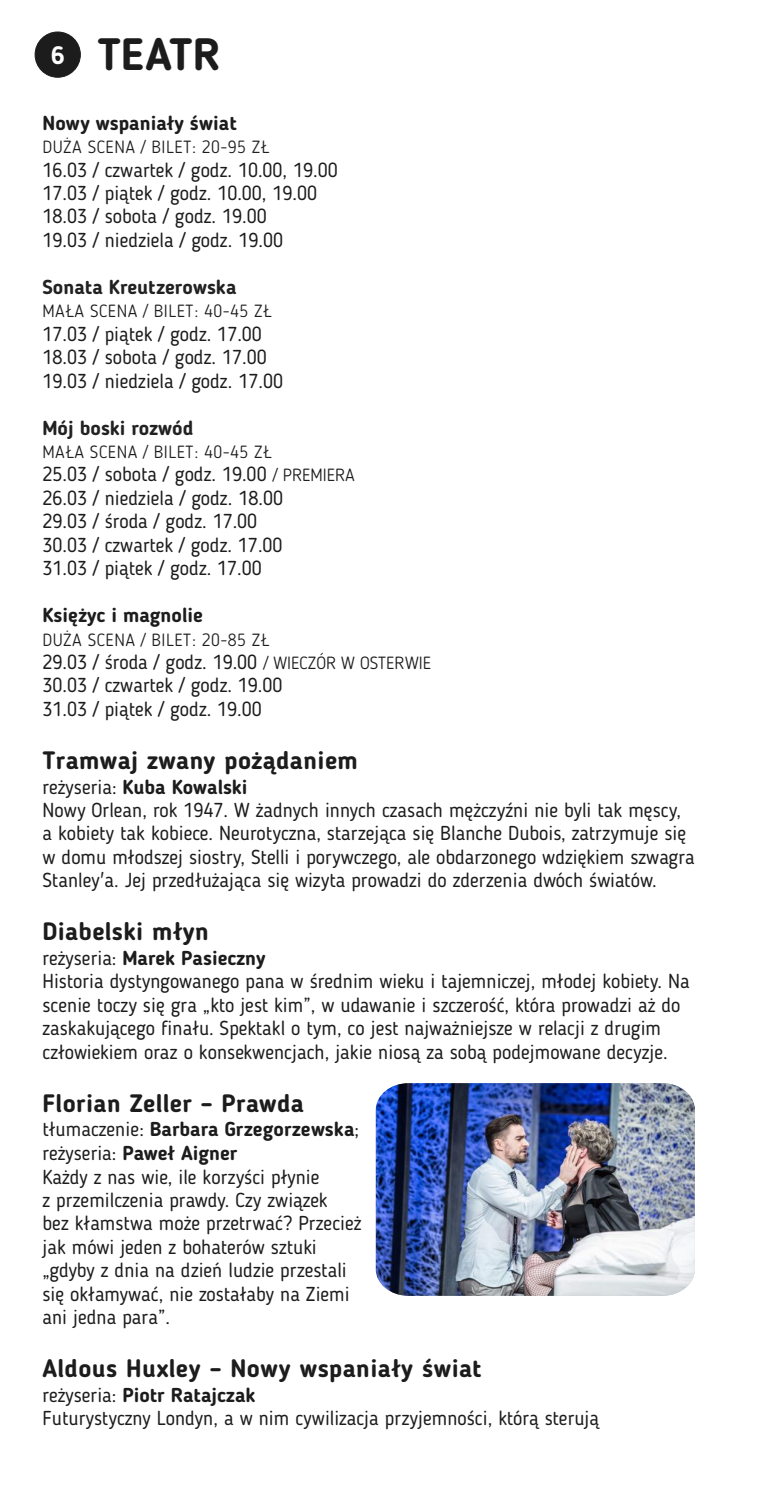
<style>
.page{position:relative;width:780px;height:1489px;background:#fff}
.page>*{position:absolute;margin:0;border:0;box-sizing:border-box;transform-origin:0 0}
.t1{font:700 45px "Blogger Sans";color:#1c1c1c}
.t2{font:700 25px "Blogger Sans";letter-spacing:.015em;color:#1c1c1c}
.t3{font:20px/23.5px "Blogger Sans";color:#1c1c1c}
.t4{font:700 20px "Blogger Sans";color:#1c1c1c}
.t5{font:700 20px "Blogger Sans";color:#212121}
.t6{font:300 17.5px "Blogger Sans";letter-spacing:.03em;color:#1c1c1c}
.s1{font-size:25px;color:#fff}
.s2{font-weight:300;font-size:17.5px}
.s3{font-weight:700}
</style>
<div class="page">
<div style="left:35px;top:32px;width:46px;height:45px;background:#1c1c1c;border:1px solid #1c1c1c;border-radius:50%"></div>
<img style="left:376px;top:1083px;width:318px;height:212px">
<h1 class="t1" style="left:51px;top:36px;width:171px"><span class="s1">6</span> TEATR</h1>
<p class="t4" style="left:43px;top:115px;width:195px">Nowy wspaniały świat</p>
<p class="t6" style="left:43px;top:140px;width:228px">DUŻA SCENA / BILET: 20-95 ZŁ</p>
<p class="t3" style="left:43px;top:160px;width:297px">16.03 / czwartek / godz. 10.00, 19.00<br>17.03 / piątek / godz. 10.00, 19.00<br>18.03 / sobota / godz. 19.00<br>19.03 / niedziela / godz. 19.00</p>
<p class="t5" style="left:42px;top:279px;width:196px">Sonata Kreutzerowska</p>
<p class="t6" style="left:43px;top:304px;width:231px">MAŁA SCENA / BILET: 40-45 ZŁ</p>
<p class="t3" style="left:43px;top:324px;width:242px">17.03 / piątek / godz. 17.00<br>18.03 / sobota / godz. 17.00<br>19.03 / niedziela / godz. 17.00</p>
<p class="t5" style="left:42px;top:419px;width:153px">Mój boski rozwód</p>
<p class="t6" style="left:42px;top:444px;width:231px">MAŁA SCENA / BILET: 40-45 ZŁ</p>
<p class="t3" style="left:42px;top:464px;width:314px">25.03 / sobota / godz. 19.00 <span class="s2">/ PREMIERA<br></span>26.03 / niedziela / godz. 18.00<br>29.03 / środa / godz. 17.00<br>30.03 / czwartek / godz. 17.00<br>31.03 / piątek / godz. 17.00</p>
<p class="t4" style="left:42px;top:607px;width:162px">Księżyc i magnolie</p>
<p class="t6" style="left:42px;top:632px;width:228px">DUŻA SCENA / BILET: 20-85 ZŁ</p>
<p class="t3" style="left:42px;top:652px;width:390px">29.03 / środa / godz. 19.00 <span class="s2">/ WIECZÓR W OSTERWIE<br></span>30.03 / czwartek / godz. 19.00<br>31.03 / piątek / godz. 19.00</p>
<p class="t2" style="left:42px;top:749px;width:317px">Tramwaj zwany pożądaniem</p>
<p class="t3" style="left:42px;top:776px;width:653px">reżyseria: <span class="s3">Kuba Kowalski<br></span>Nowy Orlean, rok 1947. W żadnych innych czasach mężczyźni nie byli tak męscy, a kobiety tak kobiece. Neurotyczna, starzejąca się Blanche Dubois, zatrzymuje się w domu młodszej siostry, Stelli i porywczego, ale obdarzonego wdziękiem szwagra Stanley'a. Jej przedłużająca się wizyta prowadzi do zderzenia dwóch światów.</p>
<p class="t2" style="left:42px;top:921px;width:168px">Diabelski młyn</p>
<p class="t3" style="left:42px;top:948px;width:648px">reżyseria: <span class="s3">Marek Pasieczny<br></span>Historia dystyngowanego pana w średnim wieku i tajemniczej, młodej kobiety. Na scenie toczy się gra „kto jest kim”, w udawanie i szczerość, która prowadzi aż do zaskakującego finału. Spektakl o tym, co jest najważniejsze w relacji z drugim człowiekiem oraz o konsekwencjach, jakie niosą za sobą podejmowane decyzje.</p>
<p class="t2" style="left:42px;top:1092px;width:263px">Florian Zeller – Prawda</p>
<p class="t3" style="left:42px;top:1119px;width:320px">tłumaczenie: <span class="s3">Barbara Grzegorzewska</span>; reżyseria: <span class="s3">Paweł Aigner<br></span>Każdy z nas wie, ile korzyści płynie<br>z przemilczenia prawdy. Czy związek<br>bez kłamstwa może przetrwać? Przecież jak mówi jeden z bohaterów sztuki „gdyby z dnia na dzień ludzie przestali się okłamywać, nie zostałaby na Ziemi ani jedna para”.</p>
<p class="t2" style="left:42px;top:1357px;width:440px">Aldous Huxley – Nowy wspaniały świat</p>
<p class="t3" style="left:42px;top:1384px;width:558px">reżyseria: <span class="s3">Piotr Ratajczak<br></span>Futurystyczny Londyn, a w nim cywilizacja przyjemności, którą sterują</p>
</div>
